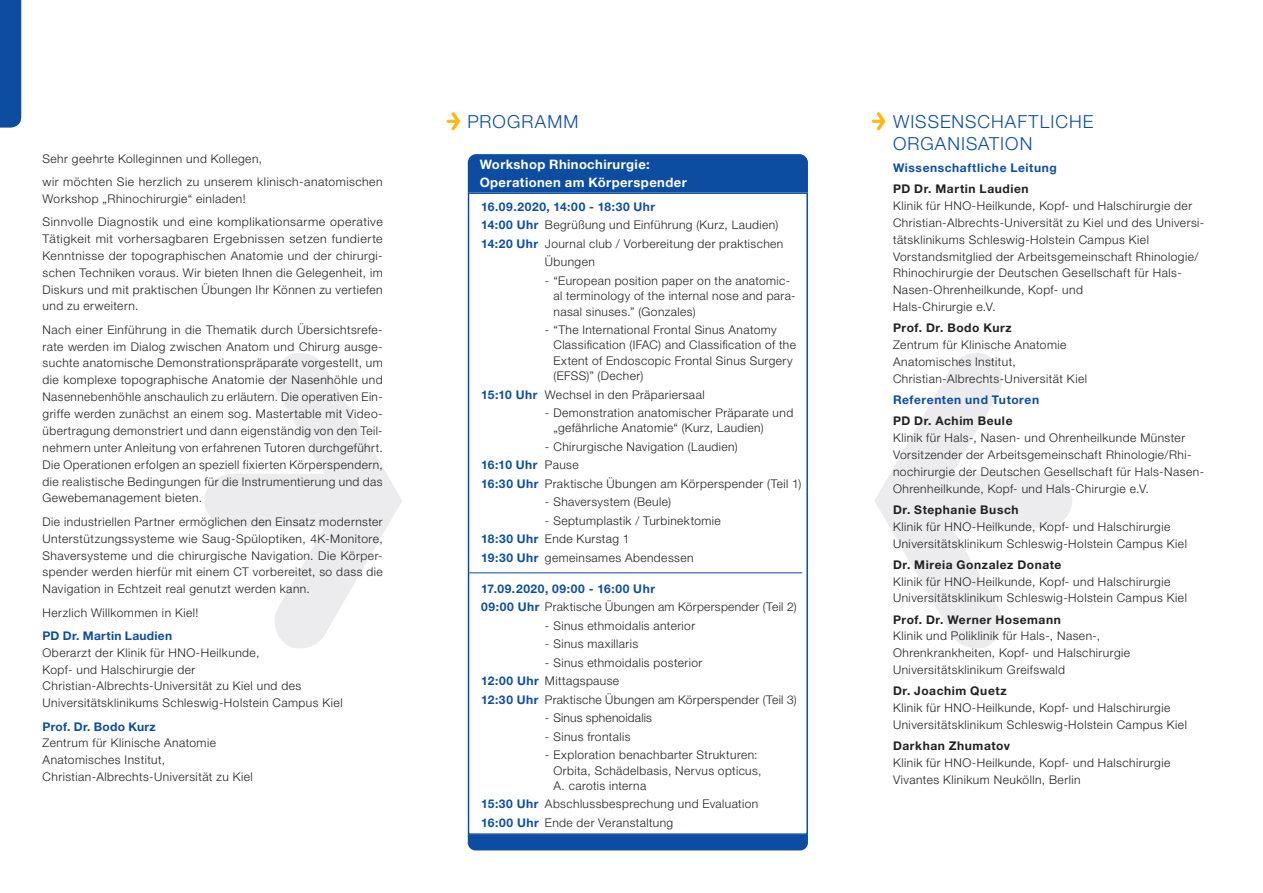
<style>
.page{position:relative;width:1263px;height:893px;background:#fff}
.page>*{position:absolute;margin:0;border:0;box-sizing:border-box;transform-origin:0 0}
.t1{font:300 18px/22.5px "Helvetica Neue LT Pro";letter-spacing:.055em;color:#0d4da1}
.t2{font:700 13.05px/18px "Helvetica Neue LT Pro";letter-spacing:.03em;color:#fff}
.t3{font:300 12px/16.8px "Helvetica Neue LT Pro";letter-spacing:.04em;color:#231f20}
.t4{font:700 12px "Helvetica Neue LT Pro";letter-spacing:.05em;color:#231f20}
.t5{font:700 12px "Helvetica Neue LT Pro";letter-spacing:.045em;color:#0d4da1}
.t6{font:700 12px "Helvetica Neue LT Pro";letter-spacing:.025em;color:#0d4da1}
.t7{font:300 12px "Helvetica Neue LT Pro";letter-spacing:.015em;color:#231f20}
.t8{font:700 12px "Helvetica Neue LT Pro";letter-spacing:.02em;color:#0d4da1}
.s1{font-weight:700;color:#0d4da1}
</style>
<div class="page">
<svg style="left:204px;top:353px;width:198px;height:295px"></svg>
<svg style="left:875px;top:353px;width:197px;height:295px"></svg>
<div style="left:0;top:0;width:21px;height:128px;background:#0d4da1"></div>
<svg style="left:871px;top:112px;width:15px;height:19px"></svg>
<svg style="left:446px;top:112px;width:15px;height:19px"></svg>
<div style="left:468px;top:835px;width:340px;height:15px;background:#0d4da1"></div>
<div style="left:468px;top:154px;width:340px;height:38px;background:#0d4da1"></div>
<hr style="left:469px;top:572px;width:333px;height:1px;background:#0d4da1">
<div style="left:468px;top:192px;width:340px;height:643px;border:2px solid #0d4da1"></div>
<p class="t3" style="left:43px;top:147px;width:342px;line-height:23.2px">Sehr geehrte Kolleginnen und Kollegen,<br>wir möchten Sie herzlich zu unserem klinisch-anatomischen</p>
<p class="t3" style="left:43px;top:187px;width:342px;line-height:23.2px">Workshop „Rhinochirurgie“ einladen!<br>Sinnvolle Diagnostik und eine komplikationsarme operative</p>
<p class="t3" style="left:43px;top:230px;width:342px;text-align:justify">Tätigkeit mit vorhersagbaren Ergebnissen setzen fundierte Kenntnisse der topographischen Anatomie und der chirurgi&shy;schen Techniken voraus. Wir bieten Ihnen die Gelegenheit, im Diskurs und mit praktischen Übungen Ihr Können zu vertiefen und zu erweitern.</p>
<p class="t3" style="left:43px;top:321px;width:342px;text-align:justify">Nach einer Einführung in die Thematik durch Übersichtsrefe&shy;rate werden im Dialog zwischen Anatom und Chirurg ausge&shy;suchte anatomische Demonstrationspräparate vorgestellt, um die komplexe topographische Anatomie der Nasenhöhle und Nasennebenhöhle anschaulich zu erläutern. Die operativen Ein&shy;griffe werden zunächst an einem sog. Mastertable mit Video&shy;übertragung demonstriert und dann eigenständig von den Teil&shy;nehmern unter Anleitung von erfahrenen Tutoren durchgeführt.<br>Die Operationen erfolgen an speziell fixierten Körperspendern, die realistische Bedingungen für die Instrumentierung und das Gewebemanagement bieten.</p>
<p class="t3" style="left:43px;top:513px;width:342px;text-align:justify">Die industriellen Partner ermöglichen den Einsatz modernster Unterstützungssysteme wie Saug-Spüloptiken, 4K-Monitore, Shaversysteme und die chirurgische Navigation. Die Körper&shy;spender werden hierfür mit einem CT vorbereitet, so dass die Navigation in Echtzeit real genutzt werden kann.</p>
<p class="t3" style="left:43px;top:604px;width:157px">Herzlich Willkommen in Kiel!</p>
<p class="t6" style="left:43px;top:628px;width:131px">PD Dr. Martin Laudien</p>
<p class="t3" style="left:43px;top:644px;width:302px">Oberarzt der Klinik für HNO-Heilkunde,<br>Kopf- und Halschirurgie der Christian-Albrechts-Universität zu Kiel und des Universitätsklinikums Schleswig-Holstein Campus Kiel</p>
<p class="t8" style="left:43px;top:719px;width:115px">Prof. Dr. Bodo Kurz</p>
<p class="t3" style="left:43px;top:734px;width:212px">Zentrum für Klinische Anatomie<br>Anatomisches Institut,<br>Christian-Albrechts-Universität zu Kiel</p>
<h1 class="t1" style="left:467px;top:110px;width:112px">PROGRAMM</h1>
<p class="t2" style="left:480px;top:155px;width:209px">Workshop Rhinochirurgie:<br>Operationen am Körperspender</p>
<p class="t5" style="left:481px;top:199px;width:176px">16.09.2020, 14:00 - 18:30 Uhr</p>
<p class="t3" style="left:481px;top:217px;width:299px"><span class="s1">14:00 Uhr</span> Begrüßung und Einführung (Kurz, Laudien)</p>
<p class="t3" style="left:481px;top:235px;width:304px"><span class="s1">14:20 Uhr</span> Journal club / Vorbereitung der praktischen</p>
<p class="t3" style="left:545px;top:254px;width:51px">Übungen</p>
<p class="t3" style="left:553px;top:273px;width:242px;line-height:15.3px;text-indent:-9px">- “European position paper on the anatomic&shy;al terminology of the internal nose and para&shy;nasal sinuses.” (Gonzales)</p>
<p class="t3" style="left:553px;top:322px;width:244px;line-height:15.3px;text-indent:-9px">- “The International Frontal Sinus Anatomy Classification (IFAC) and Classification of the Extent of Endoscopic Frontal Sinus Surgery (EFSS)” (Decher)</p>
<p class="t3" style="left:481px;top:386px;width:225px"><span class="s1">15:10 Uhr</span> Wechsel in den Präpariersaal</p>
<p class="t3" style="left:553px;top:405px;width:241px;line-height:15.3px;text-indent:-9px">- Demonstration anatomischer Präparate und „gefährliche Anatomie“ (Kurz, Laudien)</p>
<p class="t3" style="left:481px;top:437px;width:322px;line-height:18.5px;text-indent:64px">- Chirurgische Navigation (Laudien)<br><span class="s1">16:10 Uhr</span> Pause<br><span class="s1">16:30 Uhr</span> Praktische Übungen am Körperspender (Teil 1)</p>
<p class="t3" style="left:545px;top:493px;width:128px">- Shaversystem (Beule)</p>
<p class="t3" style="left:481px;top:511px;width:241px;line-height:18.5px;text-indent:64px">- Septumplastik / Turbinektomie<br><span class="s1">18:30 Uhr</span> Ende Kurstag 1<br><span class="s1">19:30 Uhr</span> gemeinsames Abendessen</p>
<p class="t3" style="left:481px;top:579px;width:317px;line-height:18.5px"><span class="s1">17.09.2020, 09:00 - 16:00 Uhr<br>09:00 Uhr</span> Praktische Übungen am Körperspender (Teil 2)</p>
<p class="t3" style="left:545px;top:617px;width:152px">- Sinus ethmoidalis anterior</p>
<p class="t3" style="left:545px;top:635px;width:95px">- Sinus maxillaris</p>
<p class="t3" style="left:481px;top:653px;width:317px;line-height:18.5px;text-indent:64px">- Sinus ethmoidalis posterior<br><span class="s1">12:00 Uhr</span> Mittagspause<br><span class="s1">12:30 Uhr</span> Praktische Übungen am Körperspender (Teil 3)</p>
<p class="t7" style="left:545px;top:711px;width:108px">- Sinus sphenoidalis</p>
<p class="t3" style="left:545px;top:728px;width:87px">- Sinus frontalis</p>
<p class="t3" style="left:553px;top:747px;width:209px;line-height:15.3px;text-indent:-9px">- Exploration benachbarter Strukturen:<br>Orbita, Schädelbasis, Nervus opticus,<br>A. carotis interna</p>
<p class="t3" style="left:481px;top:795px;width:279px;line-height:18.5px"><span class="s1">15:30 Uhr</span> Abschlussbesprechung und Evaluation<br><span class="s1">16:00 Uhr</span> Ende der Veranstaltung</p>
<h1 class="t1" style="left:893px;top:110px;width:202px">WISSENSCHAFTLICHE<br>ORGANISATION</h1>
<p class="t5" style="left:893px;top:160px;width:165px">Wissenschaftliche Leitung</p>
<p class="t4" style="left:893px;top:181px;width:137px">PD Dr. Martin Laudien</p>
<p class="t3" style="left:893px;top:197px;width:313px">Klinik für HNO-Heilkunde, Kopf- und Halschirurgie der Christian-Albrechts-Universität zu Kiel und des Universi&shy;tätsklinikums Schleswig-Holstein Campus Kiel Vorstandsmitglied der Arbeitsgemeinschaft Rhinologie/ Rhinochirurgie der Deutschen Gesellschaft für Hals-Nasen-Ohrenheilkunde, Kopf- und<br>Hals-Chirurgie e.V.</p>
<p class="t4" style="left:893px;top:320px;width:120px">Prof. Dr. Bodo Kurz</p>
<p class="t3" style="left:893px;top:336px;width:195px">Zentrum für Klinische Anatomie<br>Anatomisches Institut,<br>Christian-Albrechts-Universität Kiel</p>
<p class="t5" style="left:893px;top:392px;width:148px">Referenten und Tutoren</p>
<p class="t4" style="left:893px;top:413px;width:121px">PD Dr. Achim Beule</p>
<p class="t3" style="left:893px;top:429px;width:313px">Klinik für Hals-, Nasen- und Ohrenheilkunde Münster Vorsitzender der Arbeitsgemeinschaft Rhinologie/Rhi&shy;nochirurgie der Deutschen Gesellschaft für Hals-Nasen-Ohrenheilkunde, Kopf- und Hals-Chirurgie e.V.</p>
<p class="t4" style="left:893px;top:502px;width:127px">Dr. Stephanie Busch</p>
<p class="t3" style="left:893px;top:518px;width:295px">Klinik für HNO-Heilkunde, Kopf- und Halschirurgie<br>Universitätsklinikum Schleswig-Holstein Campus Kiel</p>
<p class="t4" style="left:893px;top:557px;width:170px">Dr. Mireia Gonzalez Donate</p>
<p class="t3" style="left:893px;top:573px;width:295px">Klinik für HNO-Heilkunde, Kopf- und Halschirurgie<br>Universitätsklinikum Schleswig-Holstein Campus Kiel</p>
<p class="t4" style="left:893px;top:612px;width:169px">Prof. Dr. Werner Hosemann</p>
<p class="t3" style="left:893px;top:627px;width:239px">Klinik und Poliklinik für Hals-, Nasen-,<br>Ohrenkrankheiten, Kopf- und Halschirurgie<br>Universitätsklinikum Greifswald</p>
<p class="t4" style="left:893px;top:683px;width:115px">Dr. Joachim Quetz</p>
<p class="t3" style="left:893px;top:699px;width:295px">Klinik für HNO-Heilkunde, Kopf- und Halschirurgie<br>Universitätsklinikum Schleswig-Holstein Campus Kiel</p>
<p class="t4" style="left:893px;top:738px;width:119px">Darkhan Zhumatov</p>
<p class="t3" style="left:893px;top:754px;width:279px">Klinik für HNO-Heilkunde, Kopf- und Halschirurgie<br>Vivantes Klinikum Neukölln, Berlin</p>
</div>
